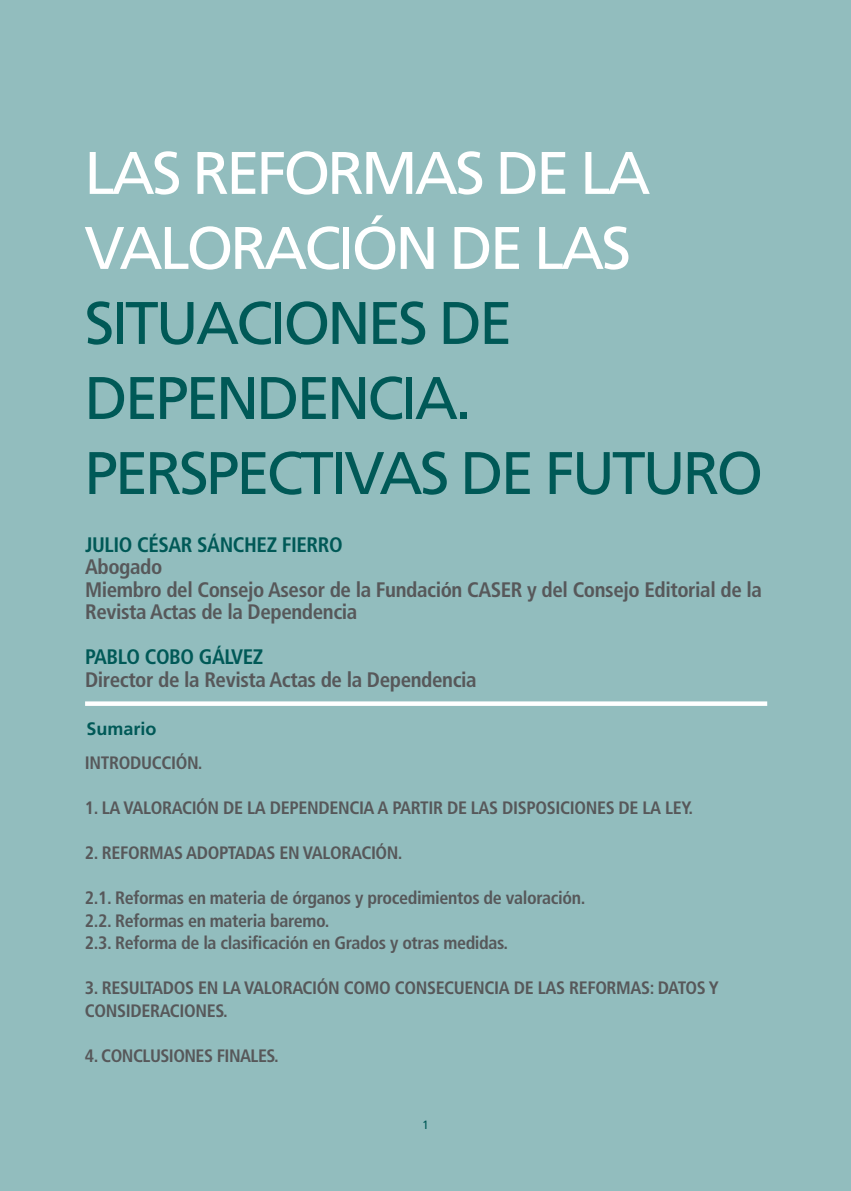
<style>
.page{position:relative;width:851px;height:1191px;background:#fff}
.page>*{position:absolute;margin:0;border:0;box-sizing:border-box;transform-origin:0 0}
.t1{font:60px "Frutiger";letter-spacing:-.05em;color:#005957}
.t2{font:60px "Frutiger";letter-spacing:-.05em;color:#fff}
.Cargo_Autor{font:700 condensed 21px/22.5px "Frutiger";letter-spacing:-.02em;color:#57585a}
.Cargo_Autor-2{font:700 condensed 21px "Frutiger";letter-spacing:-.02em;color:#005957}
.t3{font:700 condensed 18px "Frutiger";letter-spacing:-.02em;color:#57585a}
.t4{font:700 18px "Frutiger";color:#005957}
.t5{font:12px "Frutiger";color:#005957}
</style>
<div class="page">
<div style="left:0;top:0;width:850px;height:1191px;background:#92bdbe"></div>
<div style="left:85px;top:701px;width:682px;height:5px;background:#fff"></div>
<p class="t2" style="left:84px;top:138px;width:567px">LAS REFORMAS DE LA</p>
<p class="t2" style="left:84px;top:213px;width:548px">VALORACIÓN DE LAS</p>
<p class="t1" style="left:84px;top:288px;width:429px">SITUACIONES DE</p>
<p class="t1" style="left:84px;top:363px;width:389px">DEPENDENCIA.</p>
<p class="t1" style="left:84px;top:438px;width:680px">PERSPECTIVAS DE FUTURO</p>
<p class="Cargo_Autor-2" style="left:85px;top:532px;width:259px">JULIO CÉSAR SÁNCHEZ FIERRO</p>
<p class="Cargo_Autor" style="left:85px;top:556px;width:79px">Abogado</p>
<p class="Cargo_Autor" style="left:85px;top:578px;width:678px">Miembro del Consejo Asesor de la Fundación CASER y del Consejo Editorial de la<br>Revista Actas de la Dependencia</p>
<p class="Cargo_Autor-2" style="left:85px;top:644px;width:180px">PABLO COBO GÁLVEZ</p>
<p class="Cargo_Autor" style="left:85px;top:668px;width:393px">Director de la Revista Actas de la Dependencia</p>
<p class="t4" style="left:86px;top:718px;width:72px">Sumario</p>
<p class="t3" style="left:85px;top:752px;width:119px">INTRODUCCIÓN.</p>
<p class="t3" style="left:85px;top:797px;width:609px">1. LA VALORACIÓN DE LA DEPENDENCIA A PARTIR DE LAS DISPOSICIONES DE LA LEY.</p>
<p class="t3" style="left:85px;top:842px;width:319px">2. REFORMAS ADOPTADAS EN VALORACIÓN.</p>
<p class="t3" style="left:85px;top:887px;width:502px">2.1. Reformas en materia de órganos y procedimientos de valoración.</p>
<p class="t3" style="left:85px;top:909px;width:246px">2.2. Reformas en materia baremo.</p>
<p class="t3" style="left:85px;top:932px;width:425px">2.3. Reforma de la clasificación en Grados y otras medidas.</p>
<p class="t3" style="left:85px;top:977px;width:635px">3. RESULTADOS EN LA VALORACIÓN COMO CONSECUENCIA DE LAS REFORMAS: DATOS Y</p>
<p class="t3" style="left:85px;top:999px;width:144px">CONSIDERACIONES.</p>
<p class="t3" style="left:85px;top:1044px;width:195px">4. CONCLUSIONES FINALES.</p>
<p class="t5" style="left:422px;top:1117px;width:8px">1</p>
</div>
